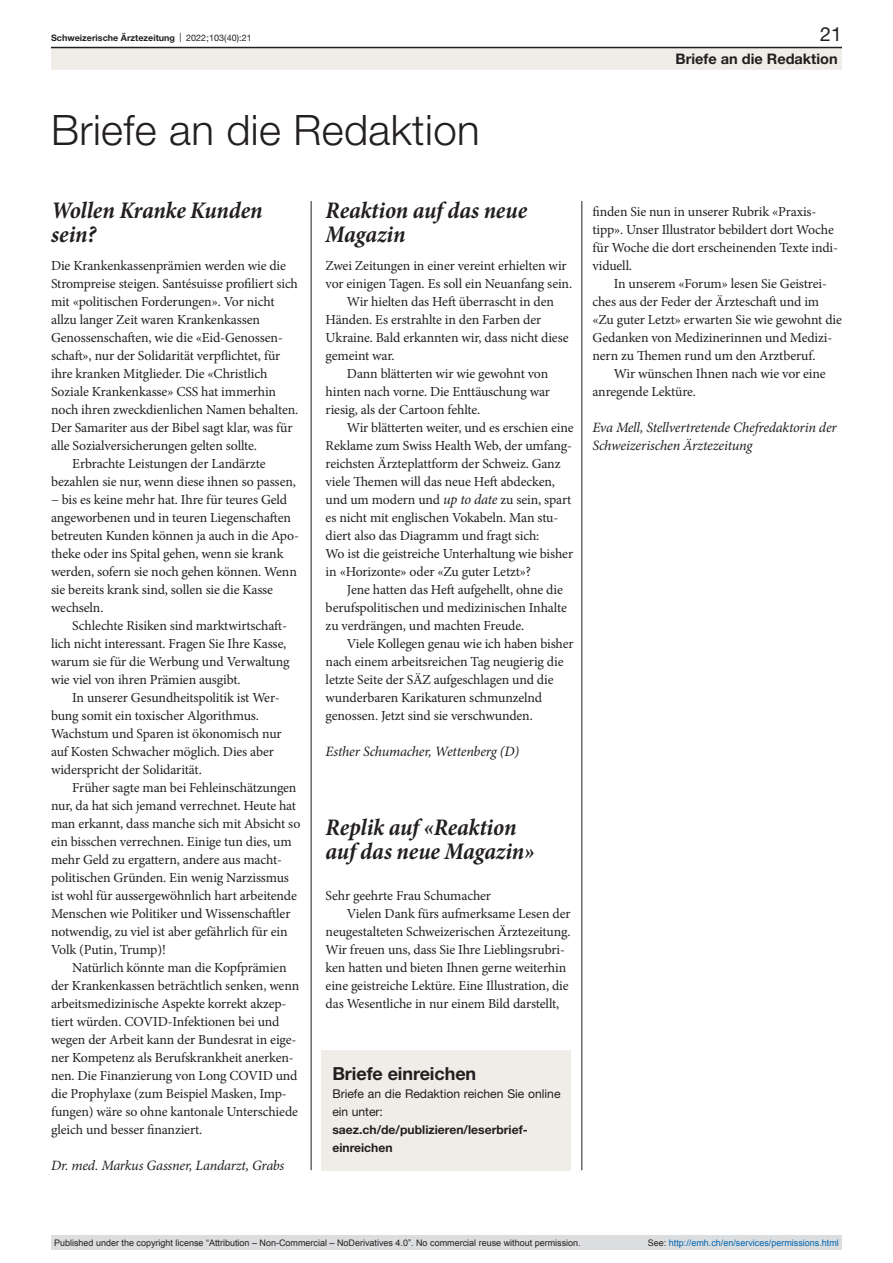
<style>
.page{position:relative;width:893px;height:1263px;background:#fff}
.page>*{position:absolute;margin:0;border:0;box-sizing:border-box;transform-origin:0 0}
.article-title-L28{font:300 42px "Helvetica Neue LT Pro";letter-spacing:.01em;color:#231f20}
.head1{font:italic 700 condensed 24px/24px "Minion Pro";letter-spacing:-.01em;color:#231f20}
.t1{font:19.5px "Helvetica Neue LT Pro";color:#231f20}
.box-head1{font:700 18px "Helvetica Neue LT Pro";letter-spacing:-.005em;color:#231f20}
.t2{font:700 14.55px "Helvetica Neue LT Pro";color:#231f20}
.paragraph-left{font:italic 14.25px/18px "Minion Pro";letter-spacing:-.015em;color:#231f20}
.paragraph-left-inden{font:13.8px/18px "Minion Pro";letter-spacing:-.01em;color:#231f20}
.paragraph-left-2{font:13.8px/18px "Minion Pro";letter-spacing:-.01em;color:#231f20}
.box-paragraph{font:12.15px/18px "Helvetica Neue LT Pro";color:#231f20}
.box-paragraph-2{font:700 12.15px/18px "Helvetica Neue LT Pro";color:#231f20}
.t3{font:9px "Arial";color:#231f20}
.t4{font:9px "Arial";color:#0066b3}
.t5{font:700 9px "Helvetica Neue LT Pro";color:#231f20}
.s1{font-weight:400}
.s2{font-style:italic;font-size:14.25px}
.s3{color:#231f20}
</style>
<div class="page">
<hr style="left:311px;top:201px;width:1px;height:969px;background:#231f20">
<hr style="left:582px;top:201px;width:1px;height:969px;background:#231f20">
<div style="left:51px;top:48px;width:791px;height:22px;background:#f0ece7"></div>
<hr style="left:51px;top:47px;width:791px;height:1px;background:#231f20">
<div style="left:322px;top:1050px;width:249px;height:120px;background:#f0ece7"></div>
<div style="left:51px;top:1235px;width:791px;height:15px;background:#dcdddf"></div>
<p class="t5" style="left:51px;top:32px;width:202px">Schweizerische Ärztezeitung <span class="s1">| 2022;103(40):21</span></p>
<h3 class="t1" style="left:820px;top:22px;width:23px">21</h3>
<p class="article-title-L28" style="left:51px;top:104px;width:430px">Briefe an die Redaktion</p>
<p class="t2" style="left:675px;top:49px;width:164px">Briefe an die Redaktion</p>
<p class="head1" style="left:51px;top:200px;width:213px">Wollen Kranke Kunden sein?</p>
<p class="paragraph-left-2" style="left:51px;top:257px;width:249px">Die Krankenkassenprämien werden wie die Strompreise steigen. Santésuisse profiliert sich mit «politischen Forderungen». Vor nicht allzu langer Zeit waren Krankenkassen Genossenschaften, wie die «Eid-Genossen&shy;schaft», nur der Solidarität verpflichtet, für ihre kranken Mitglieder. Die «Christlich Soziale Krankenkasse» CSS hat immerhin noch ihren zweckdienlichen Namen behalten.<br>Der Samariter aus der Bibel sagt klar, was für alle Sozialversicherungen gelten sollte.</p>
<p class="paragraph-left-inden" style="left:51px;top:455px;width:249px;text-indent:21px">Erbrachte Leistungen der Landärzte bezahlen sie nur, wenn diese ihnen so passen, − bis es keine mehr hat. Ihre für teures Geld angeworbenen und in teuren Liegenschaften betreuten Kunden können ja auch in die Apo&shy;theke oder ins Spital gehen, wenn sie krank werden, sofern sie noch gehen können. Wenn sie bereits krank sind, sollen sie die Kasse wechseln.</p>
<p class="paragraph-left-inden" style="left:51px;top:617px;width:240px;text-indent:21px">Schlechte Risiken sind marktwirtschaft&shy;lich nicht interessant. Fragen Sie Ihre Kasse, warum sie für die Werbung und Verwaltung wie viel von ihren Prämien ausgibt.</p>
<p class="paragraph-left-inden" style="left:51px;top:689px;width:232px;text-indent:21px">In unserer Gesundheitspolitik ist Wer&shy;bung somit ein toxischer Algorithmus.<br>Wachstum und Sparen ist ökonomisch nur auf Kosten Schwacher möglich. Dies aber widerspricht der Solidarität.</p>
<p class="paragraph-left-inden" style="left:51px;top:779px;width:251px;text-indent:21px">Früher sagte man bei Fehleinschätzungen nur, da hat sich jemand verrechnet. Heute hat man erkannt, dass manche sich mit Absicht so ein bisschen verrechnen. Einige tun dies, um mehr Geld zu ergattern, andere aus macht&shy;politischen Gründen. Ein wenig Narzissmus ist wohl für aussergewöhnlich hart arbeitende Menschen wie Politiker und Wissenschaftler notwendig, zu viel ist aber gefährlich für ein Volk (Putin, Trump)!</p>
<p class="paragraph-left-inden" style="left:51px;top:959px;width:250px;text-indent:21px">Natürlich könnte man die Kopfprämien der Krankenkassen beträchtlich senken, wenn arbeitsmedizinische Aspekte korrekt akzep&shy;tiert würden. COVID-Infektionen bei und wegen der Arbeit kann der Bundesrat in eige&shy;ner Kompetenz als Berufskrankheit anerken&shy;nen. Die Finanzierung von Long COVID und die Prophylaxe (zum Beispiel Masken, Imp&shy;fungen) wäre so ohne kantonale Unterschiede gleich und besser finanziert.</p>
<p class="paragraph-left" style="left:51px;top:1156px;width:235px">Dr. med. Markus Gassner, Landarzt, Grabs</p>
<p class="head1" style="left:326px;top:200px;width:203px">Reaktion auf das neue<br>Magazin</p>
<p class="paragraph-left-2" style="left:326px;top:257px;width:248px">Zwei Zeitungen in einer vereint erhielten wir vor einigen Tagen. Es soll ein Neuanfang sein.</p>
<p class="paragraph-left-inden" style="left:326px;top:293px;width:244px;text-indent:21px">Wir hielten das Heft überrascht in den Händen. Es erstrahlte in den Farben der Ukraine. Bald erkannten wir, dass nicht diese gemeint war.</p>
<p class="paragraph-left-inden" style="left:326px;top:365px;width:226px;text-indent:21px">Dann blätterten wir wie gewohnt von hinten nach vorne. Die Enttäuschung war riesig, als der Cartoon fehlte.</p>
<p class="paragraph-left-inden" style="left:326px;top:419px;width:250px;text-indent:21px">Wir blätterten weiter, und es erschien eine Reklame zum Swiss Health Web, der umfang&shy;reichsten Ärzteplattform der Schweiz. Ganz viele Themen will das neue Heft abdecken, und um modern und <span class="s2">up to date</span> zu sein, spart es nicht mit englischen Vokabeln. Man stu&shy;diert also das Diagramm und fragt sich:<br>Wo ist die geistreiche Unterhaltung wie bisher in «Horizonte» oder «Zu guter Letzt»?</p>
<p class="paragraph-left-inden" style="left:326px;top:581px;width:243px;text-indent:21px">Jene hatten das Heft aufgehellt, ohne die berufspolitischen und medizinischen Inhalte zu verdrängen, und machten Freude.</p>
<p class="paragraph-left-inden" style="left:326px;top:635px;width:249px;text-indent:21px">Viele Kollegen genau wie ich haben bisher nach einem arbeitsreichen Tag neugierig die letzte Seite der SÄZ aufgeschlagen und die wunderbaren Karikaturen schmunzelnd genossen. Jetzt sind sie verschwunden.</p>
<p class="paragraph-left" style="left:326px;top:742px;width:195px">Esther Schumacher, Wettenberg (D)</p>
<p class="paragraph-left-inden" style="left:592px;top:203px;width:247px">finden Sie nun in unserer Rubrik «Praxis&shy;tipp». Unser Illustrator bebildert dort Woche für Woche die dort erscheinenden Texte indi&shy;viduell.</p>
<p class="paragraph-left-inden" style="left:592px;top:275px;width:251px;text-indent:21px">In unserem «Forum» lesen Sie Geistrei&shy;ches aus der Feder der Ärzteschaft und im «Zu guter Letzt» erwarten Sie wie gewohnt die Gedanken von Medizinerinnen und Medizi&shy;nern zu Themen rund um den Arztberuf.</p>
<p class="paragraph-left-inden" style="left:592px;top:365px;width:235px;text-indent:21px">Wir wünschen Ihnen nach wie vor eine anregende Lektüre.</p>
<p class="paragraph-left" style="left:592px;top:418px;width:246px">Eva Mell, Stellvertretende Chefredaktorin der<br>Schweizerischen Ärztezeitung</p>
<p class="head1" style="left:326px;top:816px;width:211px">Replik auf «Reaktion auf das neue Magazin»</p>
<p class="paragraph-left-2" style="left:326px;top:887px;width:167px">Sehr geehrte Frau Schumacher</p>
<p class="paragraph-left-inden" style="left:326px;top:905px;width:246px;text-indent:21px">Vielen Dank fürs aufmerksame Lesen der neugestalteten Schweizerischen Ärztezeitung.<br>Wir freuen uns, dass Sie Ihre Lieblingsrubri&shy;ken hatten und bieten Ihnen gerne weiterhin eine geistreiche Lektüre. Eine Illustration, die das Wesentliche in nur einem Bild darstellt,</p>
<p class="box-head1" style="left:332px;top:1062px;width:145px">Briefe einreichen</p>
<p class="box-paragraph" style="left:332px;top:1084px;width:230px">Briefe an die Redaktion reichen Sie online ein unter:</p>
<p class="box-paragraph-2" style="left:332px;top:1120px;width:197px">saez.ch/de/publizieren/leserbrief&shy;einreichen</p>
<p class="t3" style="left:54px;top:1237px;width:528px">Published under the copyright license “Attribution – Non-Commercial – NoDerivatives 4.0”. No commercial reuse without permission.</p>
<p class="t4" style="left:648px;top:1237px;width:193px"><span class="s3">See:</span> http://emh.ch/en/services/permissions.html</p>
</div>
